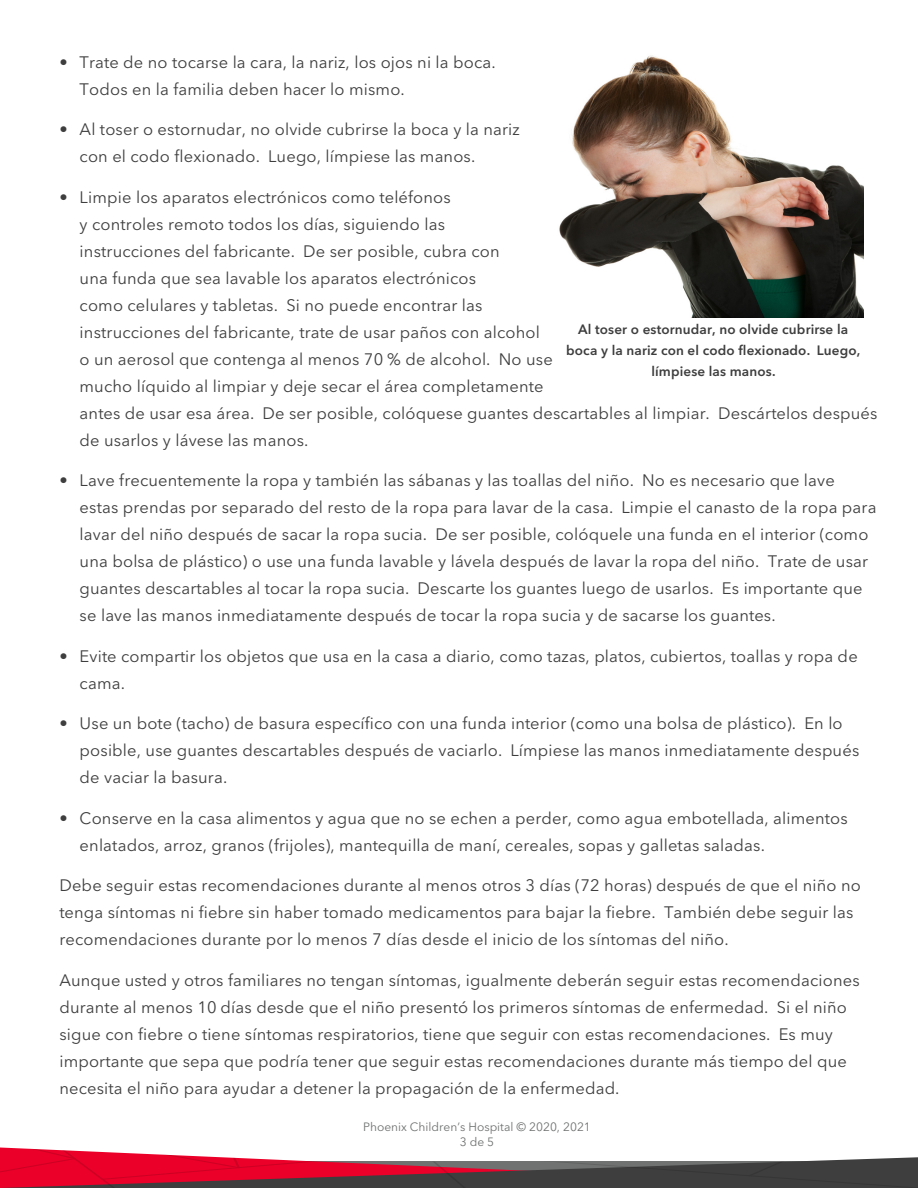
<style>
.page{position:relative;width:918px;height:1188px;background:#fff}
.page>*{position:absolute;margin:0;border:0;box-sizing:border-box;transform-origin:0 0}
.t1{font:16.5px/27px "Avenir Next LT Pro";letter-spacing:.01em;color:#3e3e3f}
.t2{font:600 13.5px/21px "Avenir Next LT Pro";letter-spacing:.01em;color:#3e3e3f;text-align:center}
.t3{font:12px/15px "Avenir Next LT Pro";color:#707271;text-align:center}
</style>
<div class="page">
<svg style="left:0;top:1148px;width:918px;height:40px"></svg>
<img style="left:559px;top:55px;width:305px;height:263px">
<p class="t1" style="left:80px;top:48px;width:418px;text-indent:-20px">• Trate de no tocarse la cara, la nariz, los ojos ni la boca.<br>Todos en la familia deben hacer lo mismo.</p>
<p class="t1" style="left:80px;top:115px;width:442px;text-indent:-20px">• Al toser o estornudar, no olvide cubrirse la boca y la nariz con el codo flexionado. Luego, límpiese las manos.</p>
<p class="t1" style="left:80px;top:183px;width:799px;text-indent:-20px">• Limpie los aparatos electrónicos como teléfonos<br>y controles remoto todos los días, siguiendo las<br>instrucciones del fabricante. De ser posible, cubra con<br>una funda que sea lavable los aparatos electrónicos<br>como celulares y tabletas. Si no puede encontrar las<br>instrucciones del fabricante, trate de usar paños con alcohol<br>o un aerosol que contenga al menos 70 % de alcohol. No use<br>mucho líquido al limpiar y deje secar el área completamente<br>antes de usar esa área. De ser posible, colóquese guantes descartables al limpiar. Descártelos después de usarlos y lávese las manos.</p>
<p class="t1" style="left:80px;top:466px;width:798px;text-indent:-20px">• Lave frecuentemente la ropa y también las sábanas y las toallas del niño. No es necesario que lave estas prendas por separado del resto de la ropa para lavar de la casa. Limpie el canasto de la ropa para lavar del niño después de sacar la ropa sucia. De ser posible, colóquele una funda en el interior (como una bolsa de plástico) o use una funda lavable y lávela después de lavar la ropa del niño. Trate de usar guantes descartables al tocar la ropa sucia. Descarte los guantes luego de usarlos. Es importante que se lave las manos inmediatamente después de tocar la ropa sucia y de sacarse los guantes.</p>
<p class="t1" style="left:80px;top:642px;width:780px;text-indent:-20px">• Evite compartir los objetos que usa en la casa a diario, como tazas, platos, cubiertos, toallas y ropa de cama.</p>
<p class="t1" style="left:80px;top:709px;width:781px;text-indent:-20px">• Use un bote (tacho) de basura específico con una funda interior (como una bolsa de plástico). En lo posible, use guantes descartables después de vaciarlo. Límpiese las manos inmediatamente después de vaciar la basura.</p>
<p class="t1" style="left:80px;top:804px;width:770px;text-indent:-20px">• Conserve en la casa alimentos y agua que no se echen a perder, como agua embotellada, alimentos enlatados, arroz, granos (frijoles), mantequilla de maní, cereales, sopas y galletas saladas.</p>
<p class="t1" style="left:59px;top:871px;width:803px">Debe seguir estas recomendaciones durante al menos otros 3 días (72 horas) después de que el niño no tenga síntomas ni fiebre sin haber tomado medicamentos para bajar la fiebre. También debe seguir las recomendaciones durante por lo menos 7 días desde el inicio de los síntomas del niño.</p>
<p class="t1" style="left:59px;top:966px;width:802px">Aunque usted y otros familiares no tengan síntomas, igualmente deberán seguir estas recomendaciones durante al menos 10 días desde que el niño presentó los primeros síntomas de enfermedad. Si el niño sigue con fiebre o tiene síntomas respiratorios, tiene que seguir con estas recomendaciones. Es muy importante que sepa que podría tener que seguir estas recomendaciones durante más tiempo del que necesita el niño para ayudar a detener la propagación de la enfermedad.</p>
<p class="t2" style="left:566px;top:319px;width:296px">Al toser o estornudar, no olvide cubrirse la boca y la nariz con el codo flexionado. Luego, límpiese las manos.</p>
<p class="t3" style="left:363px;top:1119px;width:229px">Phoenix Children’s Hospital © 2020, 2021<br>3 de 5</p>
</div>
